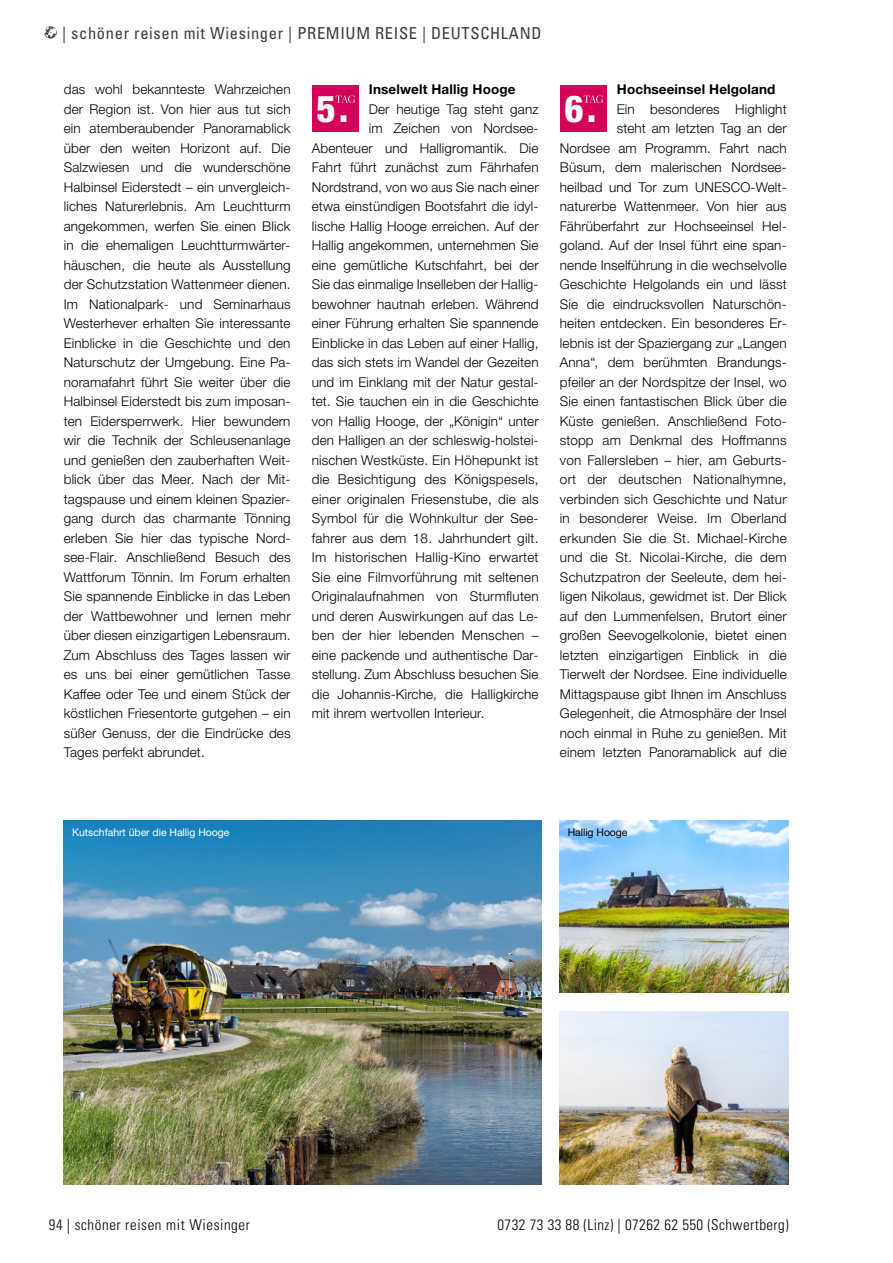
<style>
.page{position:relative;width:893px;height:1263px;background:#fff}
.page>*{position:absolute;margin:0;border:0;box-sizing:border-box;transform-origin:0 0}
.t1{font:800 condensed 37.2px "Helvetica Neue LTW1 G";color:#fff}
.t2{font:condensed 16.5px "Univers";letter-spacing:.04em;color:#3c3c3b}
.t3{font:300 condensed 15px "Univers";letter-spacing:.03em;color:#000}
.Reisetexte{font:300 13.5px/19.5px "Helvetica Neue LTW1 G";letter-spacing:.01em;color:#000;text-align:justify}
.Reisetitel_Überschriften{font:700 13.5px "Helvetica Neue LTW1 G";letter-spacing:.01em;color:#000}
.Bildtext_weiss{font:10.5px "Helvetica Neue LTW1 G";letter-spacing:-.005em;color:#fff}
.Bildtext_schwarz{font:10.5px "Helvetica Neue LTW1 G";letter-spacing:-.005em;color:#000}
</style>
<div class="page">
<svg style="left:44px;top:26px;width:13px;height:13px"></svg>
<div style="left:312px;top:85px;width:46px;height:47px;background:#d4005a"></div>
<svg style="left:335px;top:95px;width:20px;height:8px"></svg>
<div style="left:560px;top:85px;width:46px;height:47px;background:#d4005a"></div>
<svg style="left:583px;top:95px;width:20px;height:8px"></svg>
<img style="left:64px;top:821px;width:477px;height:363px">
<img style="left:560px;top:821px;width:229px;height:172px">
<img style="left:560px;top:1012px;width:229px;height:172px">
<p class="t2" style="left:62px;top:22px;width:481px">| schöner reisen mit Wiesinger | PREMIUM REISE | DEUTSCHLAND</p>
<p class="Reisetexte" style="left:64px;top:79px;width:228px">das wohl bekannteste Wahrzeichen der Region ist. Von hier aus tut sich ein atemberaubender Panoramablick über den weiten Horizont auf. Die Salzwiesen und die wunderschöne Halbinsel Eiderstedt – ein unvergleich&shy;liches Naturerlebnis. Am Leuchtturm angekommen, werfen Sie einen Blick in die ehemaligen Leuchtturmwärter&shy;häuschen, die heute als Ausstellung der Schutzstation Wattenmeer dienen.<br>Im Nationalpark- und Seminarhaus Westerhever erhalten Sie interessante Einblicke in die Geschichte und den Naturschutz der Umgebung. Eine Pa&shy;noramafahrt führt Sie weiter über die Halbinsel Eiderstedt bis zum imposan&shy;ten Eidersperrwerk. Hier bewundern wir die Technik der Schleusenanlage und genießen den zauberhaften Weit&shy;blick über das Meer. Nach der Mit&shy;tagspause und einem kleinen Spazier&shy;gang durch das charmante Tönning erleben Sie hier das typische Nord&shy;see-Flair. Anschließend Besuch des Wattforum Tönnin. Im Forum erhalten Sie spannende Einblicke in das Leben der Wattbewohner und lernen mehr über diesen einzigartigen Lebensraum.<br>Zum Abschluss des Tages lassen wir es uns bei einer gemütlichen Tasse Kaffee oder Tee und einem Stück der köstlichen Friesentorte gutgehen – ein süßer Genuss, der die Eindrücke des Tages perfekt abrundet.</p>
<p class="t1" style="left:317px;top:86px;width:33px">5.</p>
<p class="Reisetitel_Überschriften" style="left:369px;top:81px;width:148px">Inselwelt Hallig Hooge</p>
<p class="Reisetexte" style="left:369px;top:99px;width:171px">Der heutige Tag steht ganz</p>
<p class="Reisetexte" style="left:369px;top:118px;width:171px">im Zeichen von Nordsee-</p>
<p class="Reisetexte" style="left:312px;top:138px;width:228px">Abenteuer und Halligromantik. Die</p>
<p class="Reisetexte" style="left:312px;top:157px;width:228px">Fahrt führt zunächst zum Fährhafen</p>
<p class="Reisetexte" style="left:312px;top:177px;width:228px">Nordstrand, von wo aus Sie nach einer</p>
<p class="Reisetexte" style="left:312px;top:196px;width:228px">etwa einstündigen Bootsfahrt die idyl-</p>
<p class="Reisetexte" style="left:312px;top:216px;width:228px">lische Hallig Hooge erreichen. Auf der</p>
<p class="Reisetexte" style="left:312px;top:235px;width:228px">Hallig angekommen, unternehmen Sie</p>
<p class="Reisetexte" style="left:312px;top:255px;width:228px">eine gemütliche Kutschfahrt, bei der</p>
<p class="Reisetexte" style="left:312px;top:274px;width:228px">Sie das einmalige Inselleben der Hallig-</p>
<p class="Reisetexte" style="left:312px;top:294px;width:228px">bewohner hautnah erleben. Während</p>
<p class="Reisetexte" style="left:312px;top:313px;width:228px">einer Führung erhalten Sie spannende</p>
<p class="Reisetexte" style="left:312px;top:333px;width:228px">Einblicke in das Leben auf einer Hallig,</p>
<p class="Reisetexte" style="left:312px;top:352px;width:228px">das sich stets im Wandel der Gezeiten</p>
<p class="Reisetexte" style="left:312px;top:372px;width:228px">und im Einklang mit der Natur gestal-</p>
<p class="Reisetexte" style="left:312px;top:391px;width:228px">tet. Sie tauchen ein in die Geschichte</p>
<p class="Reisetexte" style="left:312px;top:411px;width:228px">von Hallig Hooge, der „Königin“ unter</p>
<p class="Reisetexte" style="left:312px;top:430px;width:228px">den Halligen an der schleswig-holstei-</p>
<p class="Reisetexte" style="left:312px;top:450px;width:228px">nischen Westküste. Ein Höhepunkt ist</p>
<p class="Reisetexte" style="left:312px;top:469px;width:228px">die Besichtigung des Königspesels,</p>
<p class="Reisetexte" style="left:312px;top:489px;width:228px">einer originalen Friesenstube, die als</p>
<p class="Reisetexte" style="left:312px;top:508px;width:228px">Symbol für die Wohnkultur der See-</p>
<p class="Reisetexte" style="left:312px;top:528px;width:228px">fahrer aus dem 18. Jahrhundert gilt.</p>
<p class="Reisetexte" style="left:312px;top:547px;width:228px">Im historischen Hallig-Kino erwartet</p>
<p class="Reisetexte" style="left:312px;top:567px;width:228px">Sie eine Filmvorführung mit seltenen</p>
<p class="Reisetexte" style="left:312px;top:586px;width:228px">Originalaufnahmen von Sturmfluten</p>
<p class="Reisetexte" style="left:312px;top:606px;width:228px">und deren Auswirkungen auf das Le-</p>
<p class="Reisetexte" style="left:312px;top:625px;width:228px">ben der hier lebenden Menschen –</p>
<p class="Reisetexte" style="left:312px;top:645px;width:228px">eine packende und authentische Dar-</p>
<p class="Reisetexte" style="left:312px;top:664px;width:228px">stellung. Zum Abschluss besuchen Sie</p>
<p class="Reisetexte" style="left:312px;top:684px;width:228px">die Johannis-Kirche, die Halligkirche</p>
<p class="Reisetexte" style="left:312px;top:703px;width:174px">mit ihrem wertvollen Interieur.</p>
<p class="Reisetitel_Überschriften" style="left:617px;top:81px;width:160px">Hochseeinsel Helgoland</p>
<p class="Reisetexte" style="left:560px;top:99px;width:228px;text-align:right">Ein besonderes Highlight<br>steht am letzten Tag an der<br>Nordsee am Programm. Fahrt nach Büsum, dem malerischen Nordsee&shy;heilbad und Tor zum UNESCO-Welt&shy;naturerbe Wattenmeer. Von hier aus Fährüberfahrt zur Hochseeinsel Hel&shy;goland. Auf der Insel führt eine span&shy;nende Inselführung in die wechselvolle Geschichte Helgolands ein und lässt Sie die eindrucksvollen Naturschön&shy;heiten entdecken. Ein besonderes Er&shy;lebnis ist der Spaziergang zur „Langen Anna“, dem berühmten Brandungs&shy;pfeiler an der Nordspitze der Insel, wo Sie einen fantastischen Blick über die Küste genießen. Anschließend Foto&shy;stopp am Denkmal des Hoffmanns von Fallersleben – hier, am Geburts&shy;ort der deutschen Nationalhymne, verbinden sich Geschichte und Natur in besonderer Weise. Im Oberland erkunden Sie die St. Michael-Kirche und die St. Nicolai-Kirche, die dem Schutzpatron der Seeleute, dem hei&shy;ligen Nikolaus, gewidmet ist. Der Blick auf den Lummenfelsen, Brutort einer großen Seevogelkolonie, bietet einen letzten einzigartigen Einblick in die Tierwelt der Nordsee. Eine individuelle Mittagspause gibt Ihnen im Anschluss Gelegenheit, die Atmosphäre der Insel noch einmal in Ruhe zu genießen. Mit einem letzten Panoramablick auf die</p>
<p class="t1" style="left:565px;top:86px;width:33px">6.</p>
<p class="Bildtext_weiss" style="left:72px;top:826px;width:159px">Kutschfahrt über die Hallig Hooge</p>
<p class="Bildtext_schwarz" style="left:568px;top:825px;width:61px">Hallig Hooge</p>
<p class="t3" style="left:49px;top:1216px;width:203px">94 | schöner reisen mit Wiesinger</p>
<p class="t3" style="left:497px;top:1216px;width:293px">0732 73 33 88 (Linz) | 07262 62 550 (Schwertberg)</p>
</div>
